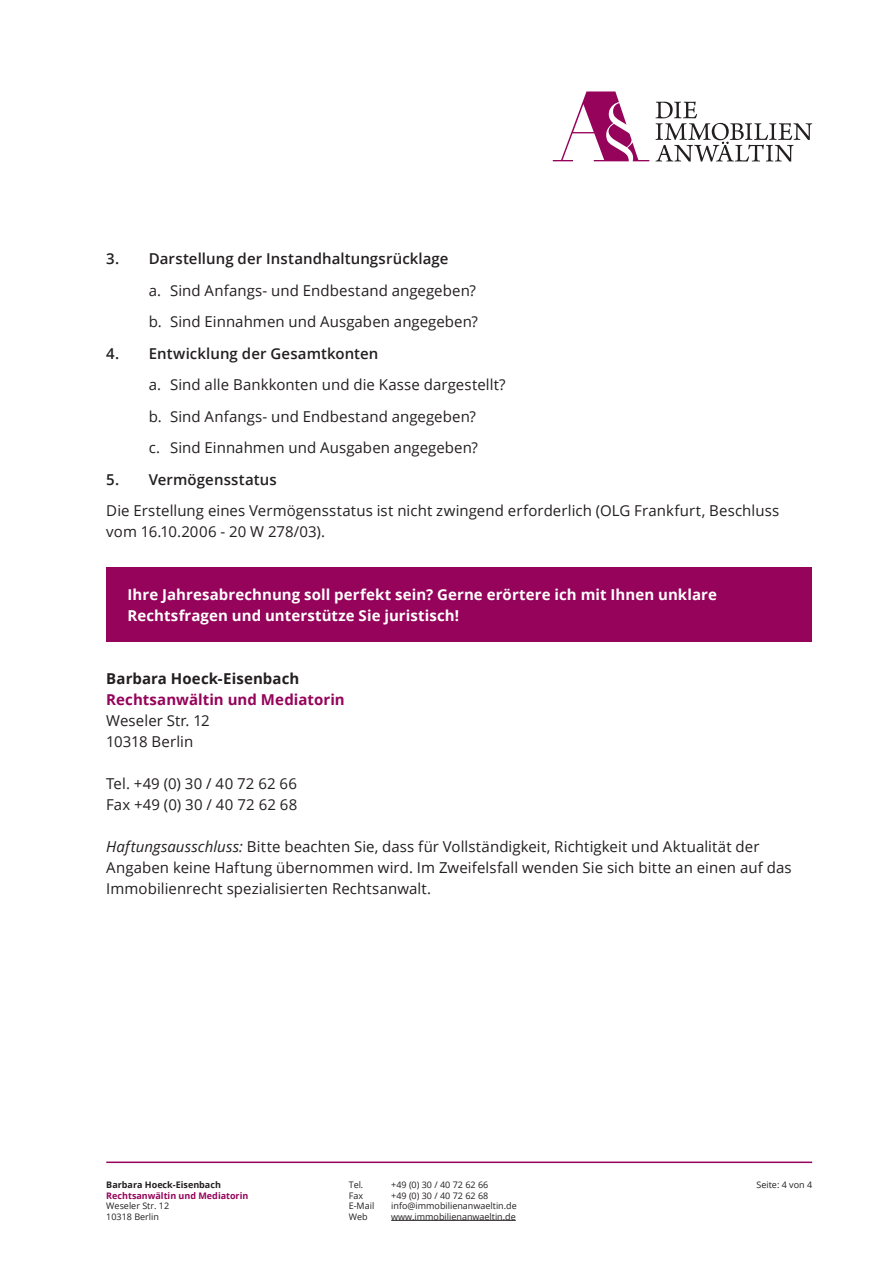
<style>
.page{position:relative;width:893px;height:1263px;background:#fff}
.page>*{position:absolute;margin:0;border:0;box-sizing:border-box;transform-origin:0 0}
.Fließtext{font:15px/21px "Open Sans";letter-spacing:.005em;color:#231f20}
.Call-to-Action{font:700 15px/21px "Open Sans";letter-spacing:.005em;color:#fff}
.t1{font:600 15px "Open Sans";letter-spacing:.005em;color:#231f20}
.Fließtext-2{font:700 15px/21px "Open Sans";letter-spacing:.005em;color:#95035a}
.t2{font:9px/10.5px "Open Sans";color:#231f20}
.t3{font:700 9px "Open Sans";color:#95035a}
.t4{font:700 9px "Open Sans";color:#231f20}
.s1{color:#231f20}
.s2{font-weight:400;color:#231f20}
.s3{font-style:italic}
</style>
<div class="page">
<svg style="left:553px;top:91px;width:96px;height:70px"></svg>
<svg style="left:656px;top:102px;width:156px;height:60px"></svg>
<hr style="left:391px;top:1220px;width:125px;height:1px;background:#231f20">
<hr style="left:106px;top:1161px;width:706px;height:2px;background:#95035a">
<div style="left:106px;top:567px;width:706px;height:75px;background:#95035a"></div>
<p class="t1" style="left:106px;top:248px;width:344px">3. Darstellung der Instandhaltungsrücklage</p>
<p class="Fließtext" style="left:149px;top:279px;width:329px">a. Sind Anfangs- und Endbestand angegeben?</p>
<p class="Fließtext" style="left:149px;top:311px;width:331px">b. Sind Einnahmen und Ausgaben angegeben?</p>
<p class="t1" style="left:106px;top:343px;width:274px">4. Entwicklung der Gesamtkonten</p>
<p class="Fließtext" style="left:149px;top:374px;width:358px">a. Sind alle Bankkonten und die Kasse dargestellt?</p>
<p class="Fließtext" style="left:149px;top:405px;width:329px">b. Sind Anfangs- und Endbestand angegeben?</p>
<p class="Fließtext" style="left:149px;top:437px;width:331px">c. Sind Einnahmen und Ausgaben angegeben?</p>
<p class="t1" style="left:106px;top:469px;width:172px">5. Vermögensstatus</p>
<p class="Fließtext" style="left:106px;top:500px;width:674px">Die Erstellung eines Vermögensstatus ist nicht zwingend erforderlich (OLG Frankfurt, Beschluss vom 16.10.2006 - 20 W 278/03).</p>
<p class="Call-to-Action" style="left:128px;top:584px;width:591px">Ihre Jahresabrechnung soll perfekt sein? Gerne erörtere ich mit Ihnen unklare<br>Rechtsfragen und unterstütze Sie juristisch!</p>
<p class="Fließtext-2" style="left:106px;top:668px;width:240px"><span class="s1">Barbara Hoeck-Eisenbach<br></span>Rechtsanwältin und Mediatorin<br><span class="s2">Weseler Str. 12<br>10318 Berlin</span></p>
<p class="Fließtext" style="left:106px;top:773px;width:193px">Tel. +49 (0) 30 / 40 72 62 66<br>Fax +49 (0) 30 / 40 72 62 68</p>
<p class="Fließtext" style="left:106px;top:836px;width:687px"><span class="s3">Haftungsausschluss:</span> Bitte beachten Sie, dass für Vollständigkeit, Richtigkeit und Aktualität der<br>Angaben keine Haftung übernommen wird. Im Zweifelsfall wenden Sie sich bitte an einen auf das<br>Immobilienrecht spezialisierten Rechtsanwalt.</p>
<p class="t4" style="left:106px;top:1178px;width:116px">Barbara Hoeck-Eisenbach</p>
<p class="t3" style="left:106px;top:1189px;width:144px">Rechtsanwältin und Mediatorin</p>
<p class="t2" style="left:106px;top:1200px;width:64px">Weseler Str. 12<br>10318 Berlin</p>
<p class="t2" style="left:349px;top:1179px;width:16px">Tel.</p>
<p class="t2" style="left:391px;top:1179px;width:99px">+49 (0) 30 / 40 72 62 66</p>
<p class="t2" style="left:349px;top:1190px;width:16px">Fax</p>
<p class="t2" style="left:391px;top:1190px;width:99px">+49 (0) 30 / 40 72 62 68</p>
<p class="t2" style="left:349px;top:1200px;width:27px">E-Mail</p>
<p class="t2" style="left:391px;top:1200px;width:127px">info@immobilienanwaeltin.de</p>
<p class="t2" style="left:349px;top:1211px;width:20px">Web</p>
<p class="t2" style="left:391px;top:1211px;width:126px">www.immobilienanwaeltin.de</p>
<p class="t2" style="left:756px;top:1179px;width:57px">Seite: 4 von 4</p>
</div>
